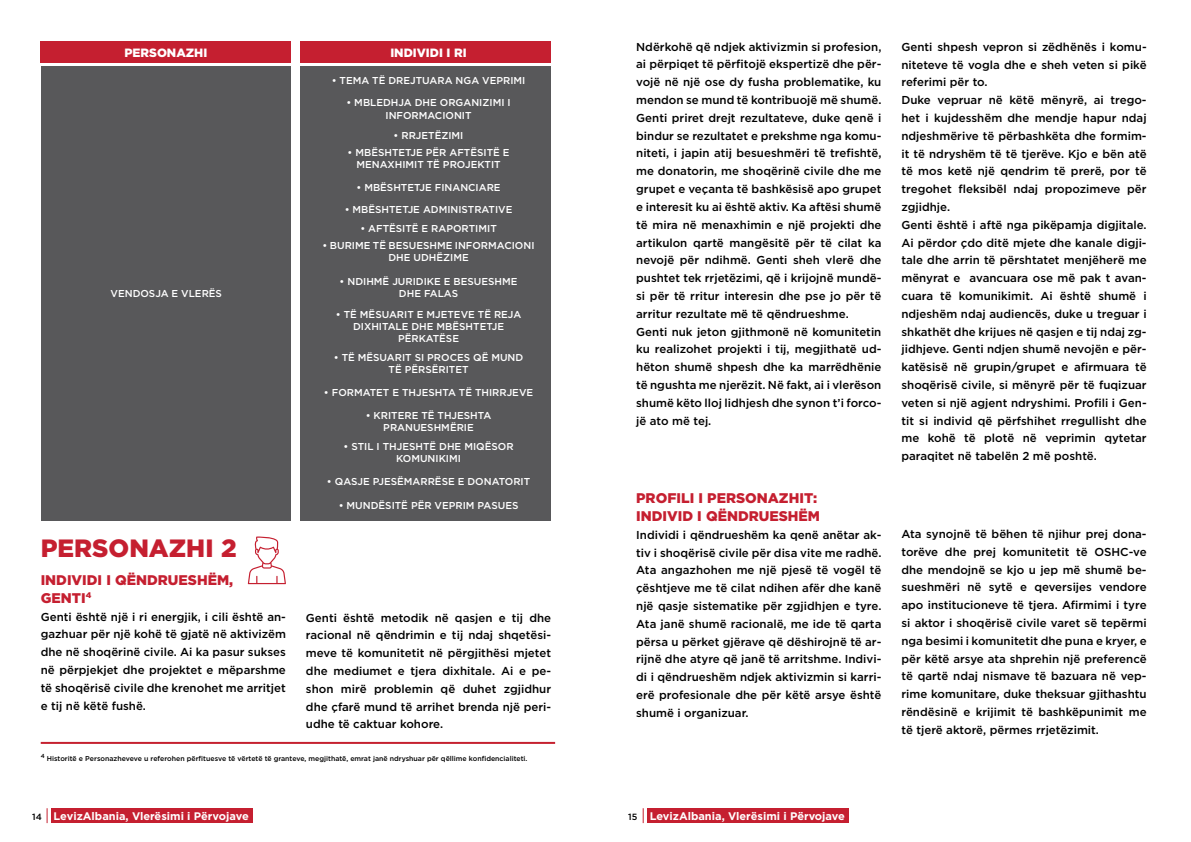
<style>
.page{position:relative;width:1191px;height:842px;background:#fff}
.page>*{position:absolute;margin:0;border:0;box-sizing:border-box;transform-origin:0 0}
.t1{font:900 25px "Gotham";color:#c51f30}
.t2{font:900 14px/17.8px "Gotham";color:#c51f30}
.t3{font:900 12px "Gotham";color:#fff}
.t4{font:500 11.5px/17.8px "Gotham";color:#000;text-align:justify}
.t5{font:700 11px "Gotham";color:#fff}
.t6{font:500 10px/11.8px "Gotham";color:#fff;text-align:center}
.t7{font:500 7px "Gotham";color:#000}
.t8{font:500 5.8px "Gotham";color:#000}
.s1{font-weight:500;font-size:9px;color:#000}
</style>
<div class="page">
<div style="left:41px;top:41px;width:250px;height:22px;background:#c51f30"></div>
<div style="left:301px;top:41px;width:250px;height:22px;background:#c51f30"></div>
<div style="left:41px;top:67px;width:250px;height:454px;background:#58585a"></div>
<div style="left:301px;top:67px;width:250px;height:454px;background:#58585a"></div>
<svg style="left:248px;top:536px;width:38px;height:48px"></svg>
<hr style="left:41px;top:742px;width:514px;height:2px;background:#c52130">
<div style="left:51px;top:808px;width:202px;height:15px;background:#c51f30"></div>
<svg style="left:47px;top:808px;width:1px;height:15px"></svg>
<div style="left:647px;top:808px;width:202px;height:15px;background:#c51f30"></div>
<svg style="left:642px;top:808px;width:1px;height:15px"></svg>
<p class="t3" style="left:124px;top:44px;width:84px">PERSONAZHI</p>
<p class="t3" style="left:390px;top:44px;width:78px">INDIVIDI I RI</p>
<p class="t6" style="left:111px;top:287px;width:113px">VENDOSJA E VLERËS</p>
<h1 class="t1" style="left:41px;top:530px;width:197px">PERSONAZHI 2</h1>
<p class="t6" style="left:332px;top:75px;width:195px">• TEMA TË DREJTUARA NGA VEPRIMI</p>
<p class="t6" style="left:346px;top:95px;width:166px;line-height:13.6px">• MBLEDHJA DHE ORGANIZIMI I<br>INFORMACIONIT</p>
<p class="t6" style="left:393px;top:129px;width:71px">• RRJETËZIMI</p>
<p class="t6" style="left:347px;top:146px;width:163px">• MBËSHTETJE PËR AFTËSITË E<br>MENAXHIMIT TË PROJEKTIT</p>
<p class="t6" style="left:356px;top:182px;width:146px">• MBËSHTETJE FINANCIARE</p>
<p class="t6" style="left:345px;top:203px;width:169px">• MBËSHTETJE ADMINISTRATIVE</p>
<p class="t6" style="left:360px;top:222px;width:138px">• AFTËSITË E RAPORTIMIT</p>
<p class="t6" style="left:323px;top:240px;width:213px">• BURIME TË BESUESHME INFORMACIONI<br>DHE UDHËZIME</p>
<p class="t6" style="left:339px;top:275px;width:179px">• NDIHMË JURIDIKE E BESUESHME<br>DHE FALAS</p>
<p class="t6" style="left:336px;top:308px;width:187px">• TË MËSUARIT E MJETEVE TË REJA<br>DIXHITALE DHE MBËSHTETJE<br>PËRKATËSE</p>
<p class="t6" style="left:334px;top:351px;width:191px">• TË MËSUARIT SI PROCES QË MUND<br>TË PËRSËRITET</p>
<p class="t6" style="left:324px;top:386px;width:211px">• FORMATET E THJESHTA TË THIRRJEVE</p>
<p class="t6" style="left:366px;top:410px;width:127px">• KRITERE TË THJESHTA<br>PRANUESHMËRIE</p>
<p class="t6" style="left:343px;top:441px;width:171px">• STIL I THJESHTË DHE MIQËSOR<br>KOMUNIKIMI</p>
<p class="t6" style="left:327px;top:476px;width:205px">• QASJE PJESËMARRËSE E DONATORIT</p>
<p class="t6" style="left:339px;top:499px;width:181px">• MUNDËSITË PËR VEPRIM PASUES</p>
<p class="t2" style="left:41px;top:571px;width:194px">INDIVIDI I QËNDRUESHËM,<br>GENTI<sup>4</sup></p>
<p class="t4" style="left:41px;top:607px;width:247px">Genti është një i ri energjik, i cili është an&shy;gazhuar për një kohë të gjatë në aktivizëm dhe në shoqërinë civile. Ai ka pasur sukses në përpjekjet dhe projektet e mëparshme të shoqërisë civile dhe krenohet me arritjet e tij në këtë fushë.</p>
<p class="t4" style="left:306px;top:608px;width:247px">Genti është metodik në qasjen e tij dhe racional në qëndrimin e tij ndaj shqetësi&shy;meve të komunitetit në përgjithësi mjetet dhe mediumet e tjera dixhitale. Ai e pe&shy;shon mirë problemin që duhet zgjidhur dhe çfarë mund të arrihet brenda një peri&shy;udhe të caktuar kohore.</p>
<p class="t8" style="left:41px;top:752px;width:5px">4</p>
<p class="t7" style="left:47px;top:754px;width:482px">Historitë e Personazheveve u referohen përfituesve të vërtetë të granteve, megjithatë, emrat janë ndryshuar për qëllime konfidencialiteti.</p>
<p class="t4" style="left:636px;top:38px;width:247px;text-align:left">Ndërkohë që ndjek aktivizmin si profesion, ai përpiqet të përfitojë ekspertizë dhe për&shy;vojë në një ose dy fusha problematike, ku mendon se mund të kontribuojë më shumë.<br>Genti priret drejt rezultateve, duke qenë i bindur se rezultatet e prekshme nga komu&shy;niteti, i japin atij besueshmëri të trefishtë, me donatorin, me shoqërinë civile dhe me grupet e veçanta të bashkësisë apo grupet e interesit ku ai është aktiv. Ka aftësi shumë të mira në menaxhimin e një projekti dhe artikulon qartë mangësitë për të cilat ka nevojë për ndihmë. Genti sheh vlerë dhe pushtet tek rrjetëzimi, që i krijojnë mundë&shy;si për të rritur interesin dhe pse jo për të arritur rezultate më të qëndrueshme.<br>Genti nuk jeton gjithmonë në komunitetin ku realizohet projekti i tij, megjithatë ud&shy;hëton shumë shpesh dhe ka marrëdhënie të ngushta me njerëzit. Në fakt, ai i vlerëson shumë këto lloj lidhjesh dhe synon t’i forco&shy;jë ato më tej.</p>
<p class="t4" style="left:901px;top:38px;width:247px;text-align:left">Genti shpesh vepron si zëdhënës i komu&shy;niteteve të vogla dhe e sheh veten si pikë referimi për to.<br>Duke vepruar në këtë mënyrë, ai trego&shy;het i kujdesshëm dhe mendje hapur ndaj ndjeshmërive të përbashkëta dhe formim&shy;it të ndryshëm të të tjerëve. Kjo e bën atë të mos ketë një qendrim të prerë, por të tregohet fleksibël ndaj propozimeve për zgjidhje.<br>Genti është i aftë nga pikëpamja digjitale.<br>Ai përdor çdo ditë mjete dhe kanale digji&shy;tale dhe arrin të përshtatet menjëherë me mënyrat e avancuara ose më pak t avan&shy;cuara të komunikimit. Ai është shumë i ndjeshëm ndaj audiencës, duke u treguar i shkathët dhe krijues në qasjen e tij ndaj zg&shy;jidhjeve. Genti ndjen shumë nevojën e për&shy;katësisë në grupin/grupet e afirmuara të shoqërisë civile, si mënyrë për të fuqizuar veten si një agjent ndryshimi. Profili i Gen&shy;tit si individ që përfshihet rregullisht dhe me kohë të plotë në veprimin qytetar paraqitet në tabelën 2 më poshtë.</p>
<p class="t2" style="left:636px;top:489px;width:185px">PROFILI I PERSONAZHIT:<br>INDIVID I QËNDRUESHËM</p>
<p class="t4" style="left:636px;top:526px;width:247px">Individi i qëndrueshëm ka qenë anëtar ak&shy;tiv i shoqërisë civile për disa vite me radhë.<br>Ata angazhohen me një pjesë të vogël të çështjeve me të cilat ndihen afër dhe kanë një qasje sistematike për zgjidhjen e tyre.<br>Ata janë shumë racionalë, me ide të qarta përsa u përket gjërave që dëshirojnë të ar&shy;rijnë dhe atyre që janë të arritshme. Indivi&shy;di i qëndrueshëm ndjek aktivizmin si karri&shy;erë profesionale dhe për këtë arsye është shumë i organizuar.</p>
<p class="t4" style="left:901px;top:525px;width:247px">Ata synojnë të bëhen të njihur prej dona&shy;torëve dhe prej komunitetit të OSHC-ve dhe mendojnë se kjo u jep më shumë be&shy;sueshmëri në sytë e qeversijes vendore apo institucioneve të tjera. Afirmimi i tyre si aktor i shoqërisë civile varet së tepërmi nga besimi i komunitetit dhe puna e kryer, e për këtë arsye ata shprehin një preferencë të qartë ndaj nismave të bazuara në vep&shy;rime komunitare, duke theksuar gjithashtu rëndësinë e krijimit të bashkëpunimit me të tjerë aktorë, përmes rrjetëzimit.</p>
<p class="t5" style="left:32px;top:808px;width:218px"><span class="s1">14</span> LevizAlbania, Vlerësimi i Përvojave</p>
<p class="t5" style="left:628px;top:808px;width:218px"><span class="s1">15</span> LevizAlbania, Vlerësimi i Përvojave</p>
</div>
